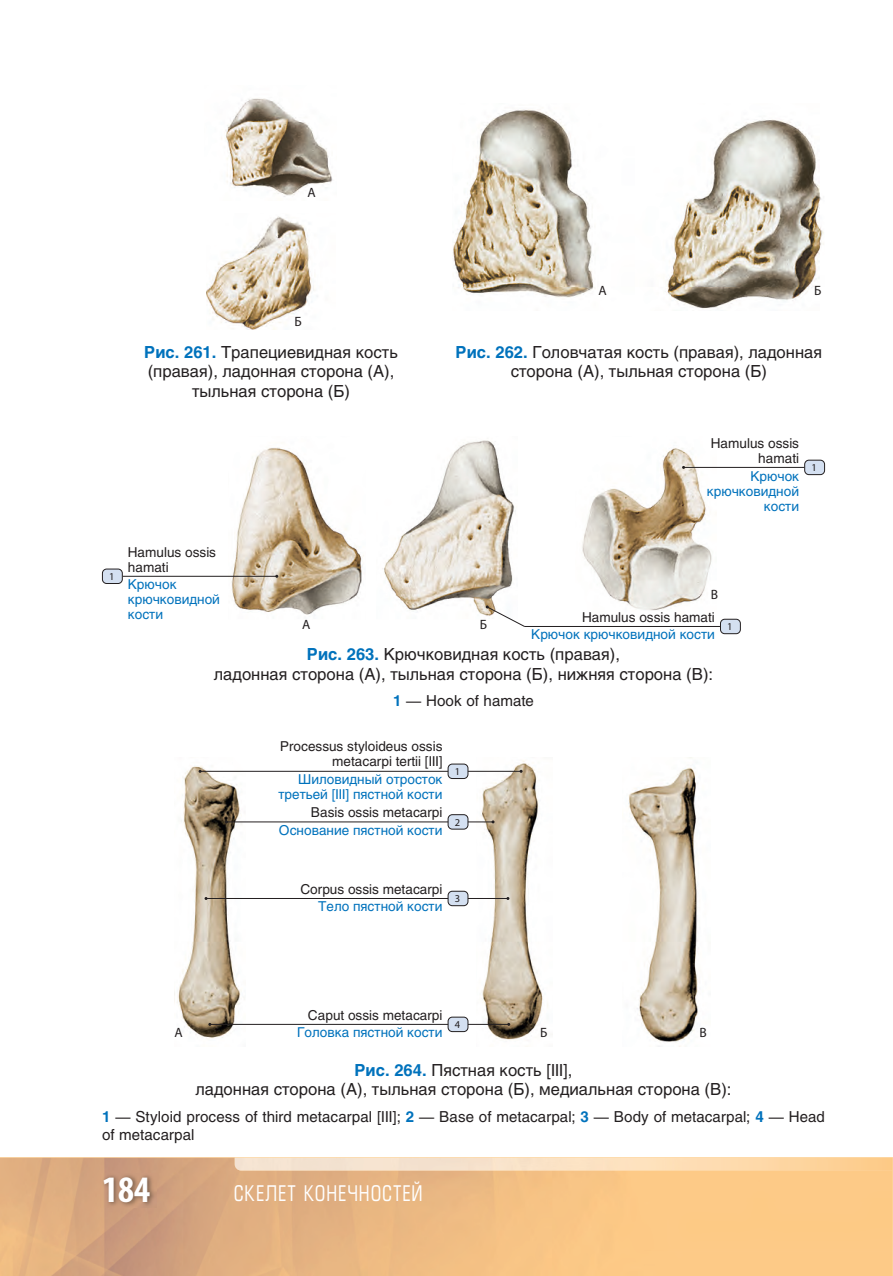
<style>
.page{position:relative;width:893px;height:1276px;background:#fff}
.page>*{position:absolute;margin:0;border:0;box-sizing:border-box;transform-origin:0 0}
.t1{font:700 condensed 37.5px "Myriad Pro";color:#fff}
.t2{font:21px "Europe Cond";letter-spacing:.06em;color:#fff;scale:.9 1}
.t3{font:16.5px/19.5px "Helios";color:#231f20;text-align:center}
.t4{font:15px/18px "Helios";letter-spacing:.005em;color:#231f20}
.t5{font:13.5px/15px "Helios";color:#0072bc;text-align:right}
.t6{font:13.5px/15px "Helios";color:#231f20;text-align:right}
.t7{font:13.5px "Myriad Pro";color:#231f20}
.t8{font:10.5px "Myriad Pro";color:#231f20}
.s1{font-weight:700;color:#0072bc}
</style>
<div class="page">
<img style="left:101px;top:1173px;width:55px;height:35px">
<img style="left:628px;top:757px;width:70px;height:285px">
<img style="left:476px;top:761px;width:72px;height:279px">
<img style="left:174px;top:766px;width:72px;height:272px">
<img style="left:382px;top:440px;width:134px;height:176px">
<img style="left:229px;top:447px;width:135px;height:168px">
<img style="left:582px;top:448px;width:134px;height:163px">
<img style="left:453px;top:109px;width:371px;height:200px">
<img style="left:221px;top:98px;width:112px;height:99px">
<img style="left:207px;top:216px;width:108px;height:114px">
<div style="left:805px;top:460px;width:20px;height:14px;background:#d4e0f1;border-radius:4px"></div>
<div style="left:804px;top:460px;width:21px;height:15px;border:1px solid #231f20;border-radius:4px"></div>
<div style="left:720px;top:619px;width:20px;height:14px;background:#d4e0f1;border-radius:4px"></div>
<div style="left:720px;top:619px;width:21px;height:15px;border:1px solid #231f20;border-radius:4px"></div>
<hr style="left:684px;top:467px;width:120px;height:1px;background:#231f20">
<hr style="left:524px;top:626px;width:196px;height:1px;background:#231f20">
<hr style="left:200px;top:771px;width:321px;height:1px;background:#231f20">
<hr style="left:226px;top:821px;width:267px;height:1px;background:#231f20">
<hr style="left:206px;top:898px;width:302px;height:1px;background:#231f20">
<hr style="left:210px;top:1024px;width:299px;height:1px;background:#231f20">
<div style="left:102px;top:569px;width:20px;height:14px;background:#d4e0f1;border-radius:4px"></div>
<div style="left:102px;top:568px;width:21px;height:16px;border:1px solid #231f20;border-radius:4px"></div>
<hr style="left:123px;top:576px;width:154px;height:1px;background:#231f20">
<svg style="left:486px;top:605px;width:39px;height:22px"></svg>
<div style="left:448px;top:764px;width:20px;height:14px;background:#d4e0f1;border-radius:4px"></div>
<div style="left:448px;top:763px;width:20px;height:16px;border:1px solid #231f20;border-radius:4px"></div>
<div style="left:448px;top:814px;width:20px;height:15px;background:#d4e0f1;border-radius:4px"></div>
<div style="left:448px;top:814px;width:20px;height:15px;border:1px solid #231f20;border-radius:4px"></div>
<div style="left:448px;top:891px;width:20px;height:14px;background:#d4e0f1;border-radius:4px"></div>
<div style="left:448px;top:891px;width:20px;height:15px;border:1px solid #231f20;border-radius:4px"></div>
<div style="left:448px;top:1017px;width:20px;height:14px;background:#d4e0f1;border-radius:4px"></div>
<div style="left:448px;top:1016px;width:20px;height:16px;border:1px solid #231f20;border-radius:4px"></div>
<p class="t7" style="left:307px;top:188px;width:10px">А</p>
<p class="t7" style="left:295px;top:316px;width:9px">Б</p>
<p class="t7" style="left:598px;top:285px;width:10px">А</p>
<p class="t7" style="left:814px;top:285px;width:9px">Б</p>
<p class="t3" style="left:144px;top:343px;width:255px"><span class="s1">Рис. 261.</span> Трапециевидная кость (правая), ладонная сторона (А), тыльная сторона (Б)</p>
<p class="t3" style="left:456px;top:343px;width:368px"><span class="s1">Рис. 262.</span> Головчатая кость (правая), ладонная сторона (А), тыльная сторона (Б)</p>
<p class="t8" style="left:109px;top:572px;width:7px">1</p>
<p class="t6" style="left:711px;top:437px;width:90px">Hamulus ossis hamati</p>
<p class="t5" style="left:707px;top:469px;width:94px">Крючок крючковидной кости</p>
<p class="t8" style="left:811px;top:464px;width:7px">1</p>
<p class="t6" style="left:128px;top:546px;width:90px;text-align:left">Hamulus ossis hamati</p>
<p class="t5" style="left:128px;top:578px;width:94px;text-align:left">Крючок крючковидной кости</p>
<p class="t7" style="left:302px;top:619px;width:10px">А</p>
<p class="t7" style="left:480px;top:619px;width:9px">Б</p>
<p class="t7" style="left:711px;top:589px;width:9px">В</p>
<p class="t6" style="left:582px;top:611px;width:134px">Hamulus ossis hamati</p>
<p class="t5" style="left:531px;top:628px;width:185px">Крючок крючковидной кости</p>
<p class="t3" style="left:214px;top:646px;width:501px"><span class="s1">Рис. 263.</span> Крючковидная кость (правая),<br>ладонная сторона (А), тыльная сторона (Б), нижняя сторона (В):</p>
<p class="t4" style="left:393px;top:693px;width:142px"><span class="s1">1</span> — Hook of hamate</p>
<p class="t8" style="left:727px;top:623px;width:7px">1</p>
<p class="t6" style="left:280px;top:740px;width:164px">Processus styloideus ossis metacarpi tertii [III]</p>
<p class="t5" style="left:278px;top:772px;width:166px">Шиловидный отросток третьей [III] пястной кости</p>
<p class="t6" style="left:311px;top:806px;width:133px">Basis ossis metacarpi</p>
<p class="t5" style="left:279px;top:823px;width:165px">Основание пястной кости</p>
<p class="t8" style="left:455px;top:767px;width:7px">1</p>
<p class="t8" style="left:455px;top:818px;width:7px">2</p>
<p class="t6" style="left:300px;top:883px;width:144px">Corpus ossis metacarpi</p>
<p class="t5" style="left:318px;top:900px;width:126px">Тело пястной кости</p>
<p class="t8" style="left:455px;top:895px;width:7px">3</p>
<p class="t6" style="left:308px;top:1008px;width:136px">Caput ossis metacarpi</p>
<p class="t5" style="left:297px;top:1026px;width:147px">Головка пястной кости</p>
<p class="t8" style="left:455px;top:1020px;width:7px">4</p>
<p class="t7" style="left:175px;top:1027px;width:10px">А</p>
<p class="t7" style="left:540px;top:1027px;width:9px">Б</p>
<p class="t7" style="left:699px;top:1027px;width:9px">В</p>
<p class="t3" style="left:195px;top:1061px;width:538px"><span class="s1">Рис. 264.</span> Пястная кость [III],<br>ладонная сторона (А), тыльная сторона (Б), медиальная сторона (В):</p>
<p class="t4" style="left:102px;top:1109px;width:724px"><span class="s1">1</span> — Styloid process of third metacarpal [III]; <span class="s1">2</span> — Base of metacarpal; <span class="s1">3</span> — Body of metacarpal; <span class="s1">4</span> — Head of metacarpal</p>
<h1 class="t1" style="left:102px;top:1176px;width:49px">184</h1>
<p class="t2" style="left:234px;top:1185px;width:211px">СКЕЛЕТ КОНЕЧНОСТЕЙ</p>
</div>
